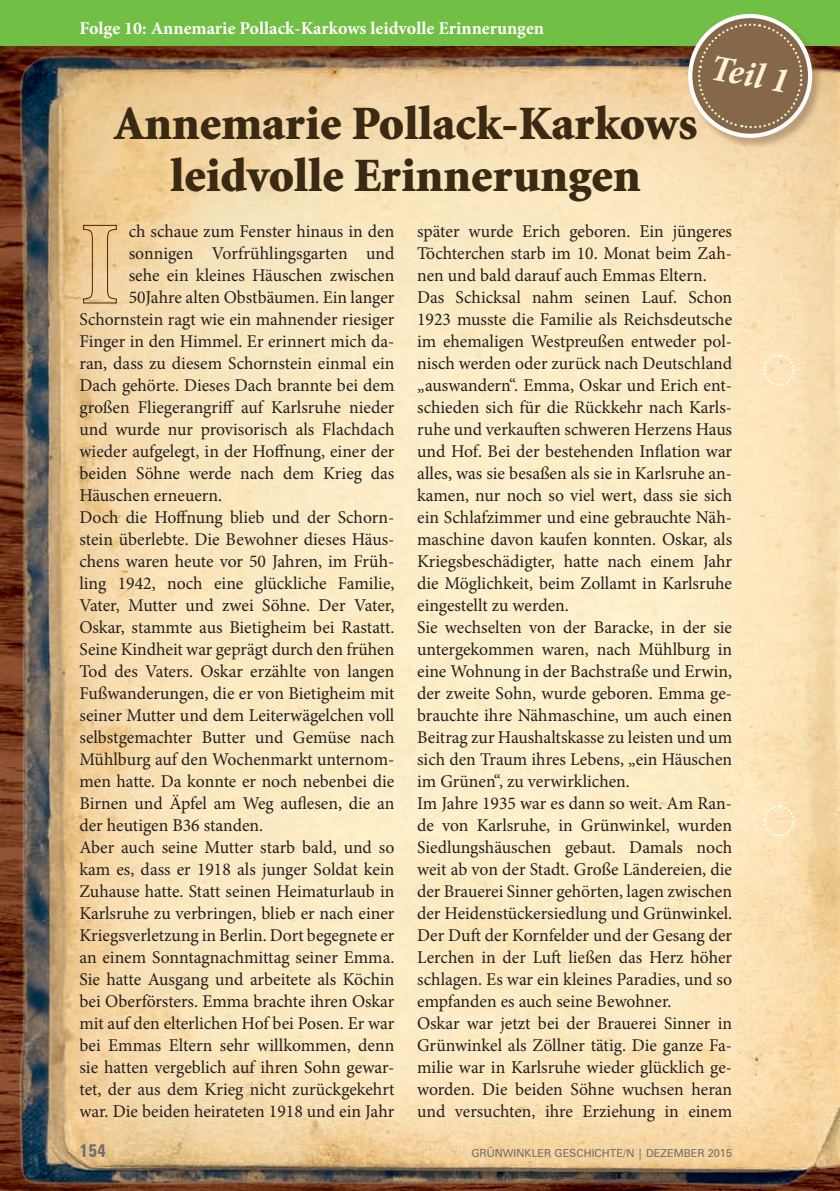
<style>
.page{position:relative;width:840px;height:1191px;background:#fff}
.page>*{position:absolute;margin:0;border:0;box-sizing:border-box;transform-origin:0 0}
.Head_Geschichte{font:900 48px/52px "Minion Std";color:#3a2a14;text-align:center}
.Head_Geschichte-2{font:italic 700 36.8px "Minion Pro";color:#fef3d2}
.Fließtext_Geschichte{font:18px/22px "Minion Pro";color:#231f20;text-align:justify}
.t1{font:700 18px "Minion Pro";color:#fff}
.t2{font:700 condensed 18px "Zurich BT";color:#6c6d70}
.t3{font:11px "Zurich BT";color:#6c6d70}
</style>
<div class="page">
<img style="left:0;top:45px;width:839px;height:1146px">
<div style="left:0;top:0;width:839px;height:45px;background:#71bf44"></div>
<svg style="left:83px;top:224px;width:34px;height:80px;background:#e1be8c"></svg>
<div style="left:687px;top:13px;width:136px;height:136px;background:#856749;opacity:.5"></div>
<svg style="left:690px;top:16px;width:119px;height:120px"></svg>
<div style="left:687px;top:14px;width:124px;height:124px;border:4px solid #fff;border-radius:50%"></div>
<svg style="left:696px;top:23px;width:107px;height:107px;background:#917959"></svg>
<svg style="left:761px;top:353px;width:34px;height:34px"></svg>
<svg style="left:761px;top:804px;width:34px;height:33px"></svg>
<p class="t1" style="left:79px;top:16px;width:466px">Folge 10: Annemarie Pollack-Karkows leidvolle Erinnerungen</p>
<p class="Head_Geschichte" style="left:114px;top:99px;width:585px">Annemarie Pollack-Karkows leidvolle Erinnerungen</p>
<p class="Head_Geschichte-2" style="left:715px;top:41px;width:81px;rotate:10deg">Teil 1</p>
<p class="Fließtext_Geschichte" style="left:129px;top:220px;width:267px">ch schaue zum Fenster hinaus in den</p>
<p class="Fließtext_Geschichte" style="left:129px;top:242px;width:267px">sonnigen Vorfrühlingsgarten und</p>
<p class="Fließtext_Geschichte" style="left:129px;top:264px;width:267px">sehe ein kleines Häuschen zwischen</p>
<p class="Fließtext_Geschichte" style="left:129px;top:286px;width:267px">50Jahre alten Obstbäumen. Ein langer</p>
<p class="Fließtext_Geschichte" style="left:79px;top:308px;width:316px">Schornstein ragt wie ein mahnender riesiger</p>
<p class="Fließtext_Geschichte" style="left:79px;top:330px;width:316px">Finger in den Himmel. Er erinnert mich da-</p>
<p class="Fließtext_Geschichte" style="left:79px;top:352px;width:316px">ran, dass zu diesem Schornstein einmal ein</p>
<p class="Fließtext_Geschichte" style="left:79px;top:374px;width:316px">Dach gehörte. Dieses Dach brannte bei dem</p>
<p class="Fließtext_Geschichte" style="left:79px;top:396px;width:316px">großen Fliegerangriff auf Karlsruhe nieder</p>
<p class="Fließtext_Geschichte" style="left:79px;top:418px;width:316px">und wurde nur provisorisch als Flachdach</p>
<p class="Fließtext_Geschichte" style="left:79px;top:440px;width:316px">wieder aufgelegt, in der Hoffnung, einer der</p>
<p class="Fließtext_Geschichte" style="left:79px;top:462px;width:316px">beiden Söhne werde nach dem Krieg das</p>
<p class="Fließtext_Geschichte" style="left:79px;top:484px;width:144px">Häuschen erneuern.</p>
<p class="Fließtext_Geschichte" style="left:79px;top:506px;width:316px">Doch die Hoffnung blieb und der Schorn&shy;stein überlebte. Die Bewohner dieses Häus&shy;chens waren heute vor 50 Jahren, im Früh&shy;ling 1942, noch eine glückliche Familie, Vater, Mutter und zwei Söhne. Der Vater, Oskar, stammte aus Bietigheim bei Rastatt.<br>Seine Kindheit war geprägt durch den frühen Tod des Vaters. Oskar erzählte von langen Fußwanderungen, die er von Bietigheim mit seiner Mutter und dem Leiterwägelchen voll selbstgemachter Butter und Gemüse nach Mühlburg auf den Wochenmarkt unternom&shy;men hatte. Da konnte er noch nebenbei die Birnen und Äpfel am Weg auflesen, die an der heutigen B36 standen.</p>
<p class="Fließtext_Geschichte" style="left:79px;top:836px;width:316px">Aber auch seine Mutter starb bald, und so kam es, dass er 1918 als junger Soldat kein Zuhause hatte. Statt seinen Heimaturlaub in Karlsruhe zu verbringen, blieb er nach einer Kriegsverletzung in Berlin. Dort begegnete er an einem Sonntagnachmittag seiner Emma.<br>Sie hatte Ausgang und arbeitete als Köchin bei Oberförsters. Emma brachte ihren Oskar mit auf den elterlichen Hof bei Posen. Er war bei Emmas Eltern sehr willkommen, denn sie hatten vergeblich auf ihren Sohn gewar&shy;tet, der aus dem Krieg nicht zurückgekehrt war. Die beiden heirateten 1918 und ein Jahr</p>
<p class="Fließtext_Geschichte" style="left:417px;top:220px;width:316px">später wurde Erich geboren. Ein jüngeres Töchterchen starb im 10. Monat beim Zah&shy;nen und bald darauf auch Emmas Eltern.</p>
<p class="Fließtext_Geschichte" style="left:417px;top:286px;width:316px">Das Schicksal nahm seinen Lauf. Schon 1923 musste die Familie als Reichsdeutsche im ehemaligen Westpreußen entweder pol&shy;nisch werden oder zurück nach Deutschland „auswandern“. Emma, Oskar und Erich ent&shy;schieden sich für die Rückkehr nach Karls&shy;ruhe und verkauften schweren Herzens Haus und Hof. Bei der bestehenden Inflation war alles, was sie besaßen als sie in Karlsruhe an&shy;kamen, nur noch so viel wert, dass sie sich ein Schlafzimmer und eine gebrauchte Näh&shy;maschine davon kaufen konnten. Oskar, als Kriegsbeschädigter, hatte nach einem Jahr die Möglichkeit, beim Zollamt in Karlsruhe eingestellt zu werden.</p>
<p class="Fließtext_Geschichte" style="left:417px;top:616px;width:316px">Sie wechselten von der Baracke, in der sie untergekommen waren, nach Mühlburg in eine Wohnung in der Bachstraße und Erwin, der zweite Sohn, wurde geboren. Emma ge&shy;brauchte ihre Nähmaschine, um auch einen Beitrag zur Haushaltskasse zu leisten und um sich den Traum ihres Lebens, „ein Häuschen im Grünen“, zu verwirklichen.</p>
<p class="Fließtext_Geschichte" style="left:417px;top:792px;width:316px">Im Jahre 1935 war es dann so weit. Am Ran&shy;de von Karlsruhe, in Grünwinkel, wurden Siedlungshäuschen gebaut. Damals noch weit ab von der Stadt. Große Ländereien, die der Brauerei Sinner gehörten, lagen zwischen der Heidenstückersiedlung und Grünwinkel.<br>Der Duft der Kornfelder und der Gesang der Lerchen in der Luft ließen das Herz höher schlagen. Es war ein kleines Paradies, und so empfanden es auch seine Bewohner.</p>
<p class="Fließtext_Geschichte" style="left:417px;top:1012px;width:316px">Oskar war jetzt bei der Brauerei Sinner in Grünwinkel als Zöllner tätig. Die ganze Fa&shy;milie war in Karlsruhe wieder glücklich ge&shy;worden. Die beiden Söhne wuchsen heran und versuchten, ihre Erziehung in einem</p>
<p class="t2" style="left:79px;top:1139px;width:28px">154</p>
<p class="t3" style="left:471px;top:1146px;width:262px">GRÜNWINKLER GESCHICHTE/N | DEZEMBER 2015</p>
</div>
